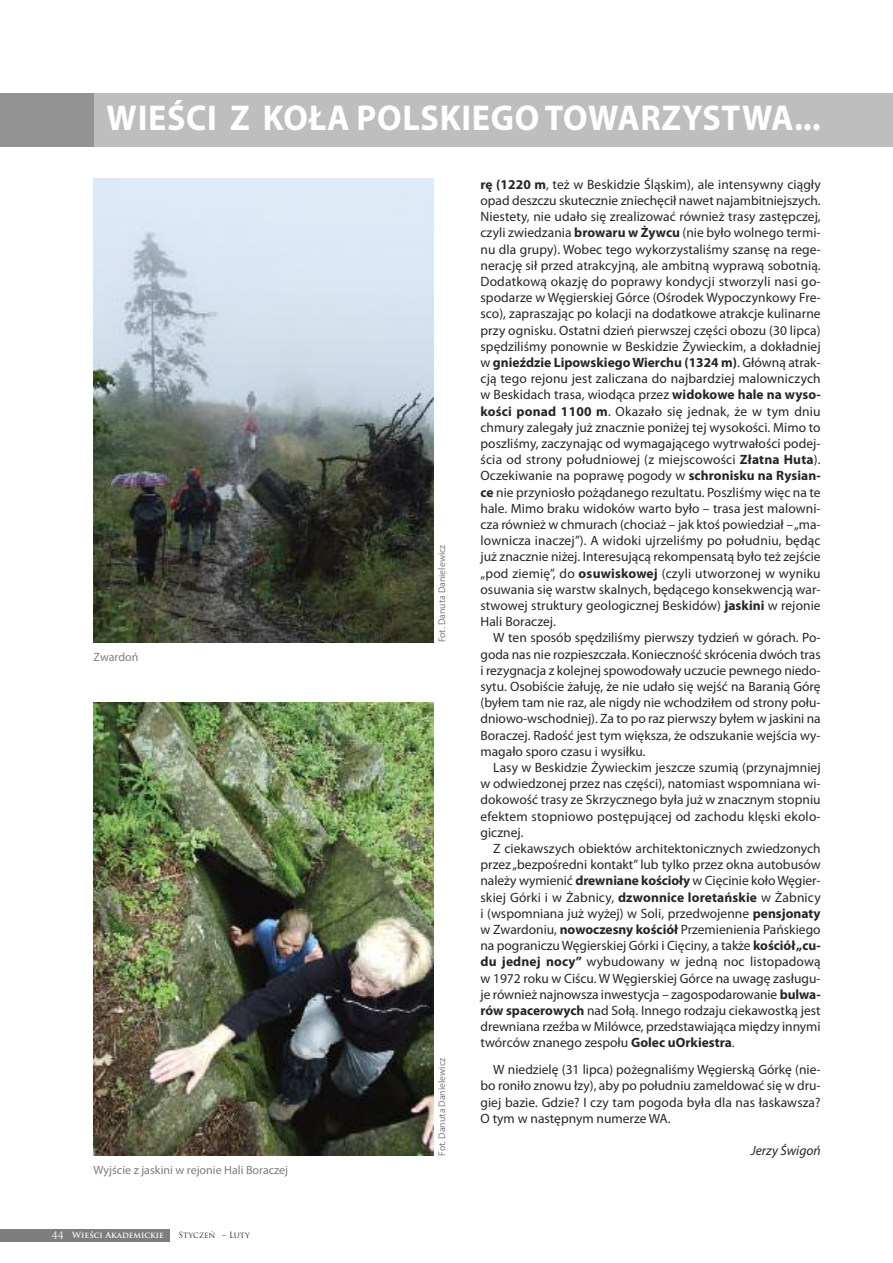
<style>
.page{position:relative;width:893px;height:1263px;background:#fff}
.page>*{position:absolute;margin:0;border:0;box-sizing:border-box;transform-origin:0 0}
.t1{font:700 36px "Myriad Pro";letter-spacing:.02em;color:#fff;scale:.95 1}
.t2{font:13.5px/16.2px "Myriad Pro";letter-spacing:.005em;color:#272627;text-align:justify}
.t3{font:italic 13.5px "Myriad Pro";color:#272627}
.t4{font:12px "Myriad Pro";color:#7d7d7d}
.t5{font:9.75px "Myriad Pro";color:#7d7d7d}
.t6{font:700 8.25px "Trajan Pro";color:#fff}
.t7{font:8.25px "Trajan Pro";color:#272627}
.s1{font-weight:400;font-size:10.5px}
.s2{font-weight:700}
</style>
<div class="page">
<div style="left:0;top:1229px;width:170px;height:13px;background:#7d7d7d"></div>
<div style="left:94px;top:94px;width:799px;height:53px;background:#bebebe"></div>
<div style="left:0;top:94px;width:94px;height:53px;background:#939393"></div>
<img style="left:94px;top:179px;width:340px;height:463px">
<img style="left:94px;top:703px;width:340px;height:452px">
<h1 class="t1" style="left:107px;top:105px;width:753px">WIEŚCI Z KOŁA POLSKIEGO TOWARZYSTWA...</h1>
<p class="t4" style="left:94px;top:652px;width:46px">Zwardoń</p>
<p class="t4" style="left:94px;top:1166px;width:196px">Wyjście z jaskini w rejonie Hali Boraczej</p>
<p class="t6" style="left:52px;top:1231px;width:114px"><span class="s1">44</span> Wieści Akademickie</p>
<p class="t7" style="left:179px;top:1231px;width:73px">Styczeń – Luty</p>
<p class="t5" style="left:438px;top:642px;width:100px;rotate:-90deg">Fot. Danuta Danielewicz</p>
<p class="t5" style="left:438px;top:1156px;width:100px;rotate:-90deg">Fot. Danuta Danielewicz</p>
<p class="t2" style="left:480px;top:177px;width:342px"><span class="s2">rę (1220 m</span>, też w Beskidzie Śląskim), ale intensywny ciągły opad deszczu skutecznie zniechęcił nawet najambitniejszych.<br>Niestety, nie udało się zrealizować również trasy zastępczej, czyli zwiedzania <span class="s2">browaru w Żywcu</span> (nie było wolnego termi&shy;nu dla grupy). Wobec tego wykorzystaliśmy szansę na rege&shy;nerację sił przed atrakcyjną, ale ambitną wyprawą sobotnią.<br>Dodatkową okazję do poprawy kondycji stworzyli nasi go&shy;spodarze w Węgierskiej Górce (Ośrodek Wypoczynkowy Fre&shy;sco), zapraszając po kolacji na dodatkowe atrakcje kulinarne przy ognisku. Ostatni dzień pierwszej części obozu (30 lipca) spędziliśmy ponownie w Beskidzie Żywieckim, a dokładniej w <span class="s2">gnieździe LipowskiegoWierchu (1324 m)</span>. Główną atrak&shy;cją tego rejonu jest zaliczana do najbardziej malowniczych w Beskidach trasa, wiodąca przez <span class="s2">widokowe hale na wyso&shy;kości ponad 1100 m</span>. Okazało się jednak, że w tym dniu chmury zalegały już znacznie poniżej tej wysokości. Mimo to poszliśmy, zaczynając od wymagającego wytrwałości podej&shy;ścia od strony południowej (z miejscowości <span class="s2">Złatna Huta</span>).<br>Oczekiwanie na poprawę pogody w <span class="s2">schronisku na Rysian&shy;ce</span> nie przyniosło pożądanego rezultatu. Poszliśmy więc na te hale. Mimo braku widoków warto było – trasa jest malowni&shy;cza również w chmurach (chociaż – jak ktoś powiedział –„ma&shy;lownicza inaczej”). A widoki ujrzeliśmy po południu, będąc już znacznie niżej. Interesującą rekompensatą było też zejście „pod ziemię”, do <span class="s2">osuwiskowej</span> (czyli utworzonej w wyniku osuwania się warstw skalnych, będącego konsekwencją war&shy;stwowej struktury geologicznej Beskidów) <span class="s2">jaskini</span> w rejonie Hali Boraczej.</p>
<p class="t2" style="left:480px;top:631px;width:342px;text-indent:13px">W ten sposób spędziliśmy pierwszy tydzień w górach. Po&shy;goda nas nie rozpieszczała. Konieczność skrócenia dwóch tras i rezygnacja z kolejnej spowodowały uczucie pewnego niedo&shy;sytu. Osobiście żałuję, że nie udało się wejść na Baranią Górę (byłem tam nie raz, ale nigdy nie wchodziłem od strony połu&shy;dniowo-wschodniej). Za to po raz pierwszy byłem w jaskini na Boraczej. Radość jest tym większa, że odszukanie wejścia wy&shy;magało sporo czasu i wysiłku.</p>
<p class="t2" style="left:480px;top:760px;width:342px;text-indent:13px">Lasy w Beskidzie Żywieckim jeszcze szumią (przynajmniej w odwiedzonej przez nas części), natomiast wspomniana wi&shy;dokowość trasy ze Skrzycznego była już w znacznym stopniu efektem stopniowo postępującej od zachodu klęski ekolo&shy;gicznej.</p>
<p class="t2" style="left:480px;top:841px;width:342px;text-indent:13px">Z ciekawszych obiektów architektonicznych zwiedzonych przez „bezpośredni kontakt”lub tylko przez okna autobusów należy wymienić <span class="s2">drewniane kościoły</span> w Cięcinie kołoWęgier&shy;skiej Górki i w Żabnicy, <span class="s2">dzwonnice loretańskie</span> w Żabnicy i (wspomniana już wyżej) w Soli, przedwojenne <span class="s2">pensjonaty </span>w Zwardoniu, <span class="s2">nowoczesny kościół</span> Przemienienia Pańskiego na pograniczu Węgierskiej Górki i Cięciny, a także <span class="s2">kościół„cu&shy;du jednej nocy”</span> wybudowany w jedną noc listopadową w 1972 roku w Ciścu. W Węgierskiej Górce na uwagę zasługu&shy;je również najnowsza inwestycja – zagospodarowanie <span class="s2">bulwa&shy;rów spacerowych</span> nad Sołą. Innego rodzaju ciekawostką jest drewniana rzeźba w Milówce, przedstawiająca między innymi twórców znanego zespołu <span class="s2">Golec uOrkiestra</span>.</p>
<p class="t2" style="left:480px;top:1062px;width:342px;text-indent:13px">W niedzielę (31 lipca) pożegnaliśmy Węgierską Górkę (nie&shy;bo roniło znowu łzy), aby po południu zameldować się w dru&shy;giej bazie. Gdzie? I czy tam pogoda była dla nas łaskawsza?<br>O tym w następnym numerze WA.</p>
<p class="t3" style="left:751px;top:1145px;width:71px">Jerzy Świgoń</p>
</div>
